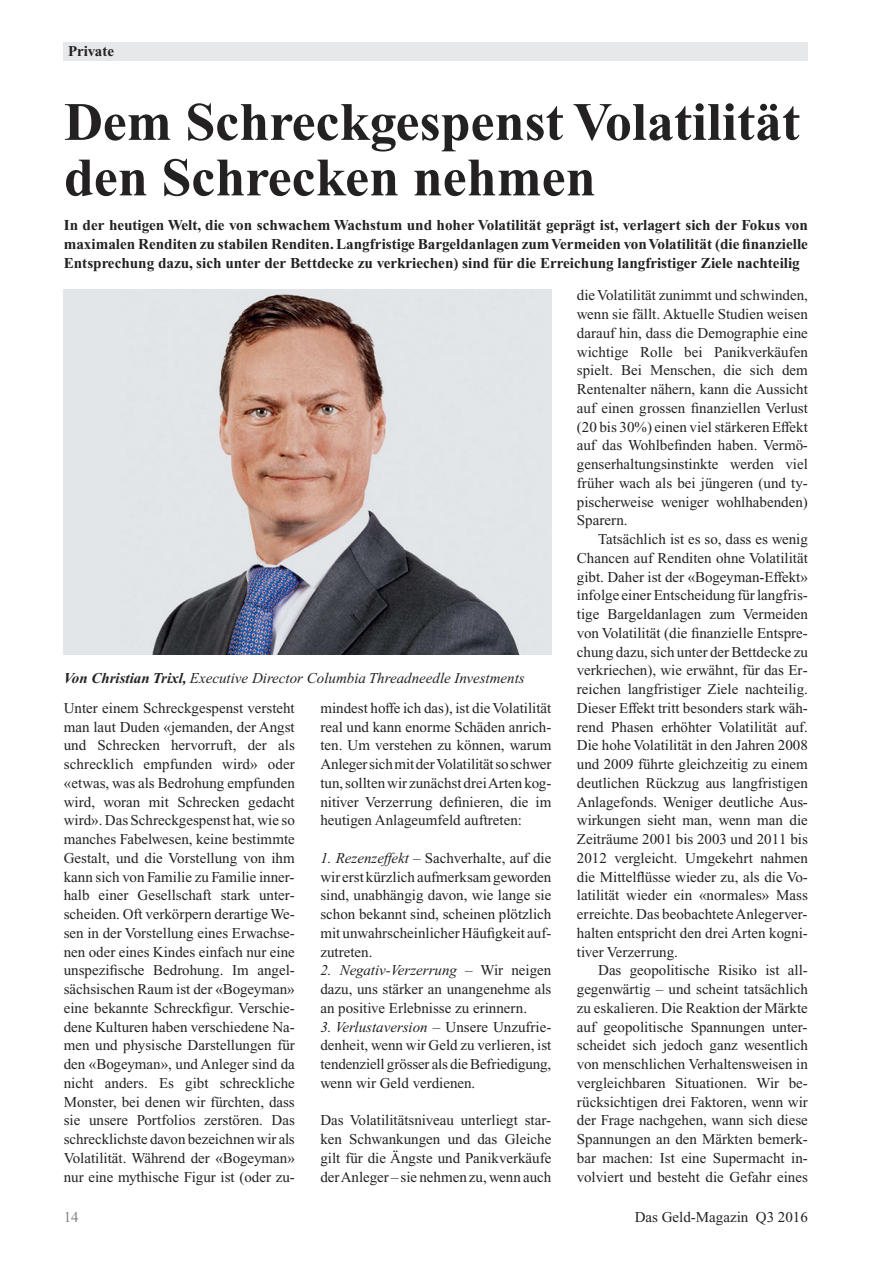
<style>
.page{position:relative;width:893px;height:1263px;background:#fff}
.page>*{position:absolute;margin:0;border:0;box-sizing:border-box;transform-origin:0 0}
.t1{font:700 54px/55.5px "Times New Roman PS Std";color:#232122}
.t2{font:700 15.15px/18.8px "Times New Roman PS Std";color:#232122;text-align:justify}
.t3{font:15px/18.8px "Times New Roman PS Std";color:#232122;text-align:justify}
.t4{font:italic 15px "Times New Roman PS Std";color:#232122}
.t5{font:700 15px "Times New Roman PS Std";color:#232122}
.t6{font:15px "Times New Roman PS Std";color:#7f8285}
.s1{font-weight:700}
.s2{font-style:italic}
</style>
<div class="page">
<div style="left:64px;top:43px;width:744px;height:18px;background:#e7e8ea"></div>
<img style="left:64px;top:289px;width:487px;height:366px">
<p class="t5" style="left:68px;top:46px;width:48px">Private</p>
<h1 class="t1" style="left:64px;top:100px;width:738px">Dem Schreckgespenst Volatilität den Schrecken nehmen</h1>
<p class="t2" style="left:64px;top:217px;width:746px">In der heutigen Welt, die von schwachem Wachstum und hoher Volatilität geprägt ist, verlagert sich der Fokus von maximalen Renditen zu stabilen Renditen. Langfristige Bargeldanlagen zum Vermeiden von Volatilität (die finanzielle Entsprechung dazu, sich unter der Bettdecke zu verkriechen) sind für die Erreichung langfristiger Ziele nachteilig</p>
<p class="t4" style="left:64px;top:672px;width:462px"><span class="s1">Von Christian Trixl,</span> Executive Director Columbia Threadneedle Investments</p>
<p class="t3" style="left:64px;top:700px;width:233px">Unter einem Schreckgespenst versteht man laut Duden «jemanden, der Angst und Schrecken hervorruft, der als schrecklich empfunden wird» oder «etwas, was als Bedrohung empfunden wird, woran mit Schrecken gedacht wird». Das Schreckgespenst hat, wie so manches Fabelwesen, keine bestimmte Gestalt, und die Vorstellung von ihm kann sich von Familie zu Familie inner&shy;halb einer Gesellschaft stark unter&shy;scheiden. Oft verkörpern derartige We&shy;sen in der Vorstellung eines Erwachse&shy;nen oder eines Kindes einfach nur eine unspezifische Bedrohung. Im angel&shy;sächsischen Raum ist der «Bogeyman» eine bekannte Schreckfigur. Verschie&shy;dene Kulturen haben verschiedene Na&shy;men und physische Darstellungen für den «Bogeyman», und Anleger sind da nicht anders. Es gibt schreckliche Monster, bei denen wir fürchten, dass sie unsere Portfolios zerstören. Das schrecklichste davon bezeichnen wir als Volatilität. Während der «Bogeyman» nur eine mythische Figur ist (oder zu-</p>
<p class="t3" style="left:320px;top:700px;width:233px">mindest hoffe ich das), ist die Volatilität real und kann enorme Schäden anrich&shy;ten. Um verstehen zu können, warum Anleger sich mit derVolatilität so schwer tun, sollten wir zunächst drei Arten kog - nitiver Verzerrung definieren, die im heutigen Anlageumfeld auftreten:</p>
<p class="t3" style="left:320px;top:850px;width:233px"><span class="s2">1. Rezenzeffekt</span> – Sachverhalte, auf die wir erst kürzlich aufmerksam geworden sind, unabhängig davon, wie lange sie schon bekannt sind, scheinen plötzlich mit unwahrscheinlicher Häufigkeit auf&shy;zutreten.</p>
<p class="t3" style="left:320px;top:962px;width:233px"><span class="s2">2. Negativ-Verzerrung</span> – Wir neigen dazu, uns stärker an unangenehme als an positive Erlebnisse zu erinnern.</p>
<p class="t3" style="left:320px;top:1018px;width:233px"><span class="s2">3. Verlustaversion</span> – Unsere Unzufrie&shy;denheit, wenn wir Geld zu verlieren, ist tendenziell grösser als die Befriedigung, wenn wir Geld verdienen.</p>
<p class="t3" style="left:320px;top:1112px;width:233px">Das Volatilitätsniveau unterliegt star&shy;ken Schwankungen und das Gleiche gilt für die Ängste und Panikverkäufe der Anleger – sie nehmen zu, wenn auch</p>
<p class="t3" style="left:577px;top:287px;width:233px">die Volatilität zunimmt und schwinden, wenn sie fällt. Aktuelle Studien weisen darauf hin, dass die Demographie eine wichtige Rolle bei Panikverkäufen spielt. Bei Menschen, die sich dem Rentenalter nähern, kann die Aussicht auf einen grossen finanziellen Verlust (20 bis 30%) einen viel stärkeren Effekt auf das Wohlbefinden haben. Vermö&shy;genserhaltungsinstinkte werden viel früher wach als bei jüngeren (und ty - pischerweise weniger wohlhabenden)<br>Sparern.</p>
<p class="t3" style="left:577px;top:531px;width:233px;text-indent:21px">Tatsächlich ist es so, dass es wenig Chancen auf Renditen ohne Volatilität gibt. Daher ist der «Bogeyman-Effekt» infolge einer Entscheidung für langfris&shy;tige Bargeldanlagen zum Vermeiden von Volatilität (die finanzielle Entspre&shy;chung dazu, sich unter der Bettdecke zu verkriechen), wie erwähnt, für das Er&shy;reichen langfristiger Ziele nachteilig.<br>Dieser Effekt tritt besonders stark wäh&shy;rend Phasen erhöhter Volatilität auf.<br>Die hohe Volatilität in den Jahren 2008 und 2009 führte gleichzeitig zu einem deutlichen Rückzug aus langfristigen Anlagefonds. Weniger deutliche Aus&shy;wirkungen sieht man, wenn man die Zeiträume 2001 bis 2003 und 2011 bis 2012 vergleicht. Umgekehrt nahmen die Mittelflüsse wieder zu, als die Vo&shy;latilität wieder ein «normales» Mass erreichte. Das beobach tete Anlegerver&shy;halten entspricht den drei Arten kogni&shy;tiver Verzerrung.</p>
<p class="t3" style="left:577px;top:962px;width:233px;text-indent:21px">Das geopolitische Risiko ist all - gegenwärtig – und scheint tatsächlich zu eskalieren. Die Reaktion der Märkte auf geopolitische Spannungen unter&shy;scheidet sich jedoch ganz wesentlich von menschlichen Verhaltensweisen in vergleichbaren Situationen. Wir be&shy;rücksichtigen drei Faktoren, wenn wir der Frage nachgehen, wann sich diese Spannungen an den Märkten bemerk&shy;bar machen: Ist eine Supermacht in - volviert und besteht die Gefahr eines</p>
<p class="t6" style="left:64px;top:1212px;width:16px">14</p>
<p class="t3" style="left:635px;top:1209px;width:175px">Das Geld-Magazin Q3 2016</p>
</div>
